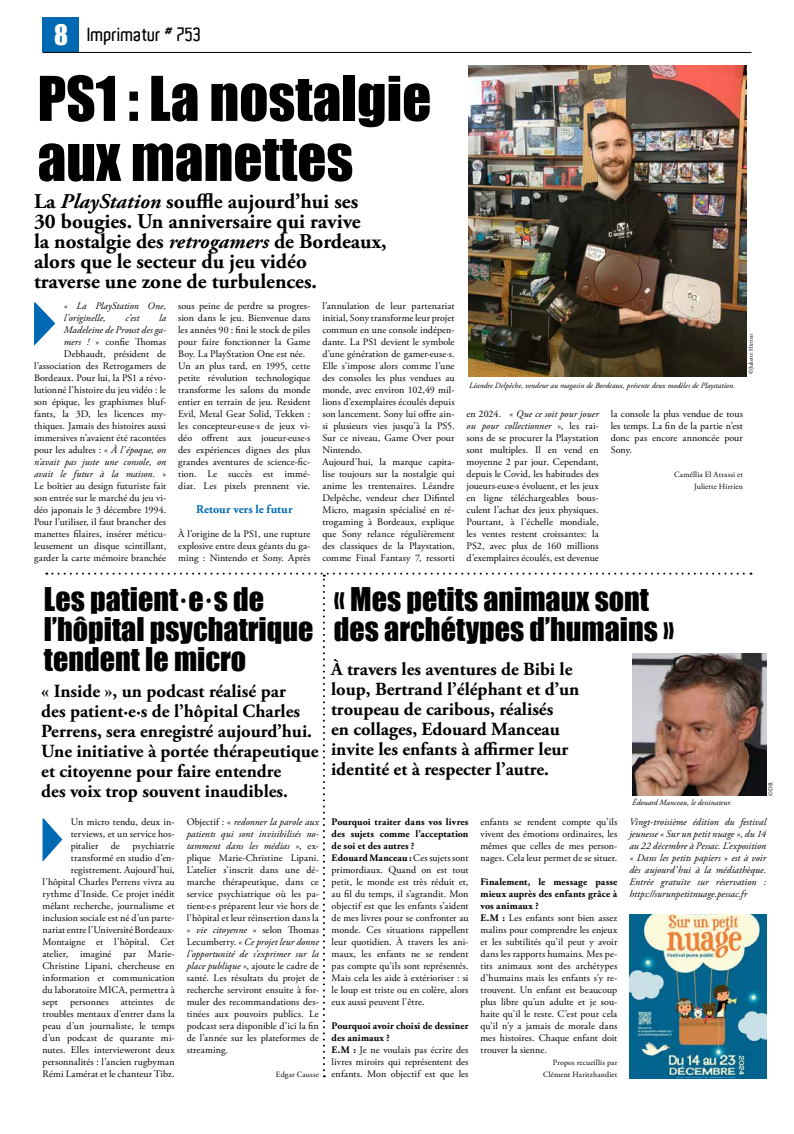
<style>
.page{position:relative;width:794px;height:1134px;background:#fff}
.page>*{position:absolute;margin:0;border:0;box-sizing:border-box;transform-origin:0 0}
.t1{font:57px/60px "Impact";color:#000}
.t2{font:30px/30px "Impact";color:#000}
.t3{font:700 21px/20px "Adobe Garamond Pro";color:#000}
.t4{font:700 18.5px/20px "Adobe Garamond Pro";color:#000}
.t5{font:600 18.5px "Aldo";color:#000}
.t6{font:700 12px "Adobe Garamond Pro";letter-spacing:.005em;color:#0069b4}
.t7{font:10px/12px "Adobe Garamond Pro";color:#000;text-align:justify}
.t8{font:italic 10px/12px "Adobe Garamond Pro";letter-spacing:.005em;color:#000}
.t9{font:italic 8px "Adobe Garamond Pro";color:#000}
.t10{font:8px/12px "Adobe Garamond Pro";letter-spacing:.02em;color:#000;text-align:right}
.t11{font:6px "Adobe Garamond Pro";color:#000}
.s1{font-family:"Impact";font-weight:400;font-size:26px;color:#fff}
.s2{font-style:italic}
.s3{font-weight:700}
</style>
<div class="page">
<div style="left:43px;top:17px;width:36px;height:34px;background:#0069b4"></div>
<hr style="left:43px;top:52px;width:708px;height:1px;background:#000">
<svg style="left:34px;top:302px;width:21px;height:44px"></svg>
<img style="left:468px;top:65px;width:278px;height:312px">
<svg style="left:43px;top:573px;width:708px;height:504px"></svg>
<img style="left:632px;top:653px;width:134px;height:143px">
<img style="left:629px;top:915px;width:137px;height:164px">
<h3 class="t5" style="left:54px;top:24px;width:149px"><span class="s1">8</span> Imprimatur # 753</h3>
<h1 class="t1" style="left:38px;top:67px;width:395px">PS1 : La nostalgie aux manettes</h1>
<h3 class="t3" style="left:34px;top:192px;width:354px">La <span class="s2">PlayStation</span> souffle aujourd’hui ses<br>30 bougies. Un anniversaire qui ravive<br>la nostalgie des <span class="s2">retrogamers</span> de Bordeaux, alors que le secteur du jeu vidéo<br>traverse une zone de turbulences.</h3>
<p class="t8" style="left:64px;top:300px;width:104px">« La PlayStation One, l’originelle,</p>
<p class="t7" style="left:34px;top:312px;width:134px;text-align:right"><span class="s2">la<br>Madeleine de Proust des ga-<br>mers !</span> » confie Thomas<br>Debhaudt, président de l’association des Retrogamers de<br>Bordeaux. Pour lui, la PS1 a révo&shy;lutionné l’histoire du jeu vidéo : le son épique, les graphismes bluf&shy;fants, la 3D, les licences my&shy;thiques. Jamais des histoires aussi immersives n’avaient été racontées pour les adultes : « <span class="s2">À l’époque, on n’avait pas juste une console, on avait le futur à la maison.</span> »<br>Le boîtier au design futuriste fait son entrée sur le marché du jeu vi&shy;déo japonais le 3 décembre 1994.<br>Pour l’utiliser, il faut brancher des manettes filaires, insérer méticu&shy;leusement un disque scintillant, garder la carte mémoire branchée</p>
<p class="t7" style="left:178px;top:300px;width:134px;text-align:left">sous peine de perdre sa progres&shy;sion dans le jeu. Bienvenue dans les années 90 : fini le stock de piles pour faire fonctionner la Game<br>Boy. La PlayStation One est née.<br>Un an plus tard, en 1995, cette petite révolution technologique transforme les salons du monde entier en terrain de jeu. Resident<br>Evil, Metal Gear Solid, Tekken : les concepteur·euse·s de jeux vi&shy;déo offrent aux joueur·euse·s des expériences dignes des plus grandes aventures de science-fic&shy;tion. Le succès est immé&shy;diat. Les pixels prennent vie.</p>
<p class="t8" style="left:125px;top:312px;width:16px">c’est</p>
<p class="t6" style="left:196px;top:502px;width:98px">Retour vers le futur</p>
<p class="t7" style="left:178px;top:528px;width:134px">À l’origine de la PS1, une rupture explosive entre deux géants du ga&shy;ming : Nintendo et Sony. Après</p>
<p class="t7" style="left:322px;top:300px;width:134px;text-align:left">l’annulation de leur partenariat initial, Sony transforme leur projet commun en une console indépen&shy;dante. La PS1 devient le symbole d’une génération de gamer·euse·s.<br>Elle s’impose alors comme l’une des consoles les plus vendues au monde, avec environ 102,49 mil&shy;lions d’exemplaires écoulés depuis son lancement. Sony lui offre ain&shy;si plusieurs vies jusqu’à la PS5.<br>Sur ce niveau, Game Over pour<br>Nintendo.<br>Aujourd’hui, la marque capita&shy;lise toujours sur la nostalgie qui anime les trentenaires. Léandre<br>Delpêche, vendeur chez Difintel<br>Micro, magasin spécialisé en ré&shy;trogaming à Bordeaux, explique que Sony relance régulièrement des classiques de la Playstation, comme Final Fantasy 7, ressorti</p>
<p class="t9" style="left:469px;top:381px;width:267px">Léandre Delpêche, vendeur au magasin de Bordeaux, présente deux modèles de Playstation.</p>
<p class="t11" style="left:747px;top:374px;width:41px;rotate:-90deg">©Juliette Hirrien</p>
<p class="t7" style="left:466px;top:408px;width:134px">en 2024. « <span class="s2">Que ce soit pour jouer ou pour collectionner</span> », les rai&shy;sons de se procurer la Playstation sont multiples. Il en vend en moyenne 2 par jour. Cependant, depuis le Covid, les habitudes des joueurs·euse·s évoluent, et les jeux en ligne téléchargeables bous&shy;culent l’achat des jeux physiques.<br>Pourtant, à l’échelle mondiale, les ventes restent croissantes: la PS2, avec plus de 160 millions d’exemplaires écoulés, est devenue</p>
<p class="t7" style="left:611px;top:408px;width:134px">la console la plus vendue de tous les temps. La fin de la partie n’est donc pas encore annoncée pour Sony.</p>
<p class="t10" style="left:674px;top:468px;width:70px">Caméllia El Atrassi et<br>Juliette Hirrien</p>
<h2 class="t2" style="left:44px;top:583px;width:271px">Les patient·e·s de l’hôpital psychatrique tendent le micro</h2>
<h2 class="t2" style="left:334px;top:584px;width:342px">« Mes petits animaux sont des archétypes d’humains »</h2>
<h3 class="t4" style="left:331px;top:660px;width:250px">À travers les aventures de Bibi le loup, Bertrand l’éléphant et d’un troupeau de caribous, réalisés<br>en collages, Edouard Manceau invite les enfants à affirmer leur identité et à respecter l’autre.</h3>
<h3 class="t4" style="left:41px;top:681px;width:279px">« Inside », un podcast réalisé par<br>des patient·e·s de l’hôpital Charles Perrens, sera enregistré aujourd’hui.<br>Une initiative à portée thérapeutique et citoyenne pour faire entendre<br>des voix trop souvent inaudibles.</h3>
<p class="t9" style="left:632px;top:797px;width:101px">Édouard Manceau, le dessinateur.</p>
<p class="t11" style="left:767px;top:795px;width:15px;rotate:-90deg">©DR</p>
<p class="t7" style="left:71px;top:816px;width:105px">Un micro tendu, deux in&shy;terviews, et un service hos&shy;pitalier</p>
<p class="t7" style="left:43px;top:840px;width:134px;text-align:right">psychiatrie<br>transformé en studio d’en&shy;registrement. Aujourd’hui, l’hôpital Charles Perrens vivra au rythme d’Inside. Ce projet inédit mêlant recherche, journalisme et inclusion sociale est né d’un parte&shy;nariat entre l’Université Bordeaux-<br>Montaigne et l’hôpital. Cet atelier, imaginé par Marie-<br>Christine Lipani, chercheuse en information et communication du laboratoire MICA, permettra à sept personnes atteintes de troubles mentaux d’entrer dans la peau d’un journaliste, le temps d’un podcast de quarante mi&shy;nutes. Elles intervieweront deux personnalités : l’ancien rugbyman<br>Rémi Lamérat et le chanteur Tibz.</p>
<p class="t7" style="left:111px;top:840px;width:11px">de</p>
<p class="t7" style="left:187px;top:816px;width:134px">Objectif : « <span class="s2">redonner la parole aux patients qui sont invisibilisés no&shy;tamment dans les médias</span> », ex&shy;plique Marie-Christine Lipani.<br>L’atelier s’inscrit dans une dé&shy;marche thérapeutique, dans ce service psychiatrique où les pa&shy;tient·e·s préparent leur vie hors de l’hôpital et leur réinsertion dans la « <span class="s2">vie citoyenne</span> » selon Thomas Lecumberry. « <span class="s2">Ce projet leur donne l’opportunité de s’exprimer sur la place publique</span> », ajoute le cadre de santé. Les résultats du projet de recherche serviront ensuite à for&shy;muler des recommandations des&shy;tinées aux pouvoirs publics. Le podcast sera disponible d’ici la fin de l’année sur les plateformes de streaming.</p>
<p class="t10" style="left:276px;top:1068px;width:45px">Edgar Causse</p>
<p class="t7" style="left:332px;top:816px;width:138px;text-align:left"><span class="s3">Pourquoi traiter dans vos livres des sujets comme l’acceptation de soi et des autres ?<br>Edouard Manceau :</span> Ces sujets sont primordiaux. Quand on est tout petit, le monde est très réduit et, au fil du temps, il s’agrandit. Mon objectif est que les enfants s’aident de mes livres pour se confronter au monde. Ces situations rappellent leur quotidien. À travers les ani&shy;maux, les enfants ne se rendent pas compte qu’ils sont représentés.<br>Mais cela les aide à extérioriser : si le loup est triste ou en colère, alors eux aussi peuvent l’être.</p>
<p class="t7" style="left:332px;top:1020px;width:138px;text-align:left"><span class="s3">Pourquoi avoir choisi de dessiner des animaux ?<br>E.M :</span> Je ne voulais pas écrire des livres miroirs qui représentent des enfants. Mon objectif est que les</p>
<p class="t7" style="left:480px;top:816px;width:138px">enfants se rendent compte qu’ils vivent des émotions ordinaires, les mêmes que celles de mes person&shy;nages. Cela leur permet de se situer.</p>
<p class="t7" style="left:480px;top:876px;width:138px;text-align:left"><span class="s3">Finalement, le message passe mieux auprès des enfants grâce à vos animaux ?<br>E.M :</span> Les enfants sont bien assez malins pour comprendre les enjeux et les subtilités qu’il peut y avoir dans les rapports humains. Mes pe&shy;tits animaux sont des archétypes d’humains mais les enfants s’y re&shy;trouvent. Un enfant est beaucoup plus libre qu’un adulte et je sou&shy;haite qu’il le reste. C’est pour cela qu’il n’y a jamais de morale dans mes histoires. Chaque enfant doit trouver la sienne.</p>
<p class="t10" style="left:543px;top:1056px;width:76px">Propos recueillis par<br>Clément Haritzhandiet</p>
<p class="t8" style="left:629px;top:816px;width:138px;text-align:justify">Vingt-troisième édition du festival jeunesse « Sur un petit nuage », du 14 au 22 décembre à Pessac. L’exposition « Dans les petits papiers » est à voir dès aujourd’hui à la médiathèque.<br>Entrée gratuite sur réservation : https://surunpetitnuage.pessac.fr</p>
</div>
